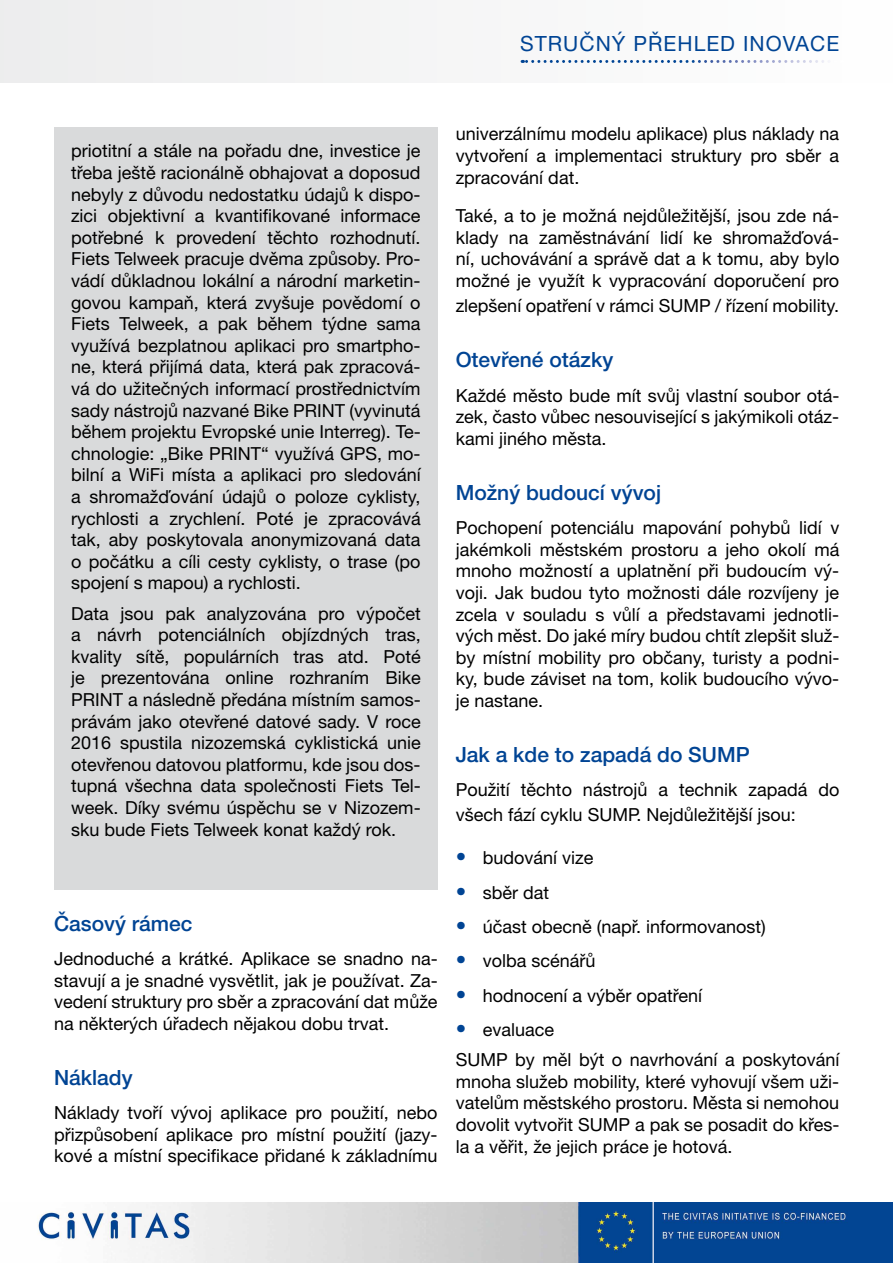
<style>
.page{position:relative;width:893px;height:1263px;background:#fff}
.page>*{position:absolute;margin:0;border:0;box-sizing:border-box;transform-origin:0 0}
.t1{font:500 21px "Helvetica Neue LT Pro";color:#004494}
.t2{font:21px "Helvetica Neue LT Pro";letter-spacing:.05em;color:#004494}
.t3{font:18px/21.6px "Helvetica Neue LT Pro";color:#000;text-align:justify}
.s1{font-size:21px;color:#004494}
</style>
<div class="page">
<img style="left:37px;top:1203px;width:856px;height:60px">
<div style="left:0;top:0;width:893px;height:82px;background:#f6f6f6"></div>
<svg style="left:522px;top:60px;width:301px;height:3px"></svg>
<div style="left:54px;top:128px;width:384px;height:762px;background:#d9dadb"></div>
<p class="t2" style="left:520px;top:31px;width:321px">Stručný přehled inovace</p>
<p class="t3" style="left:71px;top:140px;width:351px">priotitní a stále na pořadu dne, investice je třeba ještě racionálně obhajovat a doposud nebyly z důvodu nedostatku údajů k dispo&shy;zici objektivní a kvantifikované informace potřebné k provedení těchto rozhodnutí.<br>Fiets Telweek pracuje dvěma způsoby. Pro&shy;vádí důkladnou lokální a národní marketin&shy;govou kampaň, která zvyšuje povědomí o Fiets Telweek, a pak během týdne sama využívá bezplatnou aplikaci pro smartpho&shy;ne, která přijímá data, která pak zpracová&shy;vá do užitečných informací prostřednictvím sady nástrojů nazvané Bike PRINT</p>
<p class="t3" style="left:71px;top:399px;width:351px;text-indent:279px">(vyvinutá během projektu Evropské unie I nterreg). Te&shy;chnologie: „Bike PRINT</p>
<p class="t3" style="left:71px;top:442px;width:352px;text-indent:190px">“ využívá GPS, mo&shy;bilní a WiFi místa a aplikaci pro sledování a shromažďování údajů o poloze cyklisty, rychlosti a zrychlení. Poté je zpracovává tak, aby poskytovala anonymizovaná data o počátku a cíli cesty cyklisty, o trase (po spojení s mapou) a rychlosti.</p>
<p class="t3" style="left:71px;top:602px;width:351px">Data jsou pak analyzována pro výpočet a návrh potenciálních objízdných tras, kvality sítě, populárních tras atd. Poté je prezentována online rozhraním Bike PRINT</p>
<p class="t3" style="left:71px;top:688px;width:351px;text-indent:57px">a následně předána místním samos&shy;právám jako otevřené datové sady. V roce 2016 spustila nizozemská cyklistická unie otevřenou datovou platformu, kde jsou dos&shy;tupná všechna data společnosti Fiets Tel&shy;week. Díky svému úspěchu se v Nizozem&shy;sku bude Fiets Telweek konat každý rok.</p>
<p class="t1" style="left:54px;top:911px;width:140px">Časový rámec</p>
<p class="t3" style="left:54px;top:947px;width:385px">Jednoduché a krátké. Aplikace se snadno na&shy;stavují a je snadné vysvětlit, jak je používat. Za&shy;vedení struktury pro sběr a zpracování dat může na některých úřadech nějakou dobu trvat.</p>
<p class="t1" style="left:54px;top:1065px;width:80px">Náklady</p>
<p class="t3" style="left:54px;top:1102px;width:385px">Náklady tvoří vývoj aplikace pro použití, nebo přizpůsobení aplikace pro místní použití (jazy&shy;kové a místní specifikace přidané k základnímu</p>
<p class="t3" style="left:456px;top:123px;width:385px">univerzálnímu modelu aplikace) plus náklady na vytvoření a implementaci struktury pro sběr a zpracování dat.</p>
<p class="t3" style="left:456px;top:205px;width:385px">Také, a to je možná nejdůležitější, jsou zde ná&shy;klady na zaměstnávání lidí ke shromažďová&shy;ní, uchovávání a správě dat a k tomu, aby bylo možné je využít k vypracování doporučení pro</p>
<p class="t3" style="left:456px;top:295px;width:385px">zlepšení opatření v rámci SUMP / řízení mobility.</p>
<p class="t1" style="left:456px;top:347px;width:159px">Otevřené otázky</p>
<p class="t3" style="left:456px;top:384px;width:385px">Každé město bude mít svůj vlastní soubor otá&shy;zek, často vůbec nesouvisející s jakýmikoli otáz&shy;kami jiného města.</p>
<p class="t1" style="left:456px;top:480px;width:207px">Možný budoucí vývoj</p>
<p class="t3" style="left:456px;top:517px;width:385px">Pochopení potenciálu mapování pohybů lidí v jakémkoli městském prostoru a jeho okolí má mnoho možností a uplatnění při budoucím vý&shy;voji. Jak budou tyto možnosti dále rozvíjeny je zcela v souladu s vůlí a představami jednotli&shy;vých měst. Do jaké míry budou chtít zlepšit služ&shy;by místní mobility pro občany, turisty a podni&shy;ky, bude záviset na tom, kolik budoucího vývo&shy;je nastane.</p>
<p class="t1" style="left:456px;top:742px;width:296px">Jak a kde to zapadá do SUMP</p>
<p class="t3" style="left:456px;top:777px;width:385px;line-height:25.2px">Použití těchto nástrojů a technik zapadá do všech fází cyklu SUMP. Nejdůležitější jsou:</p>
<p class="t3" style="left:456px;top:847px;width:139px"><span class="s1">•</span> budování vize</p>
<p class="t3" style="left:456px;top:881px;width:95px"><span class="s1">•</span> sběr dat</p>
<p class="t3" style="left:456px;top:916px;width:312px"><span class="s1">•</span> účast obecně (např. informovanost)</p>
<p class="t3" style="left:456px;top:950px;width:141px"><span class="s1">•</span> volba scénářů</p>
<p class="t3" style="left:456px;top:984px;width:249px"><span class="s1">•</span> hodnocení a výběr opatření</p>
<p class="t3" style="left:456px;top:1014px;width:386px;line-height:30.2px"><span class="s1">•</span> evaluace<br>SUMP by měl být o navrhování a poskytování</p>
<p class="t3" style="left:456px;top:1070px;width:385px">mnoha služeb mobility, které vyhovují všem uži&shy;vatelům městského prostoru. Města si nemohou dovolit vytvořit SUMP a pak se posadit do křes&shy;la a věřit, že jejich práce je hotová.</p>
</div>
